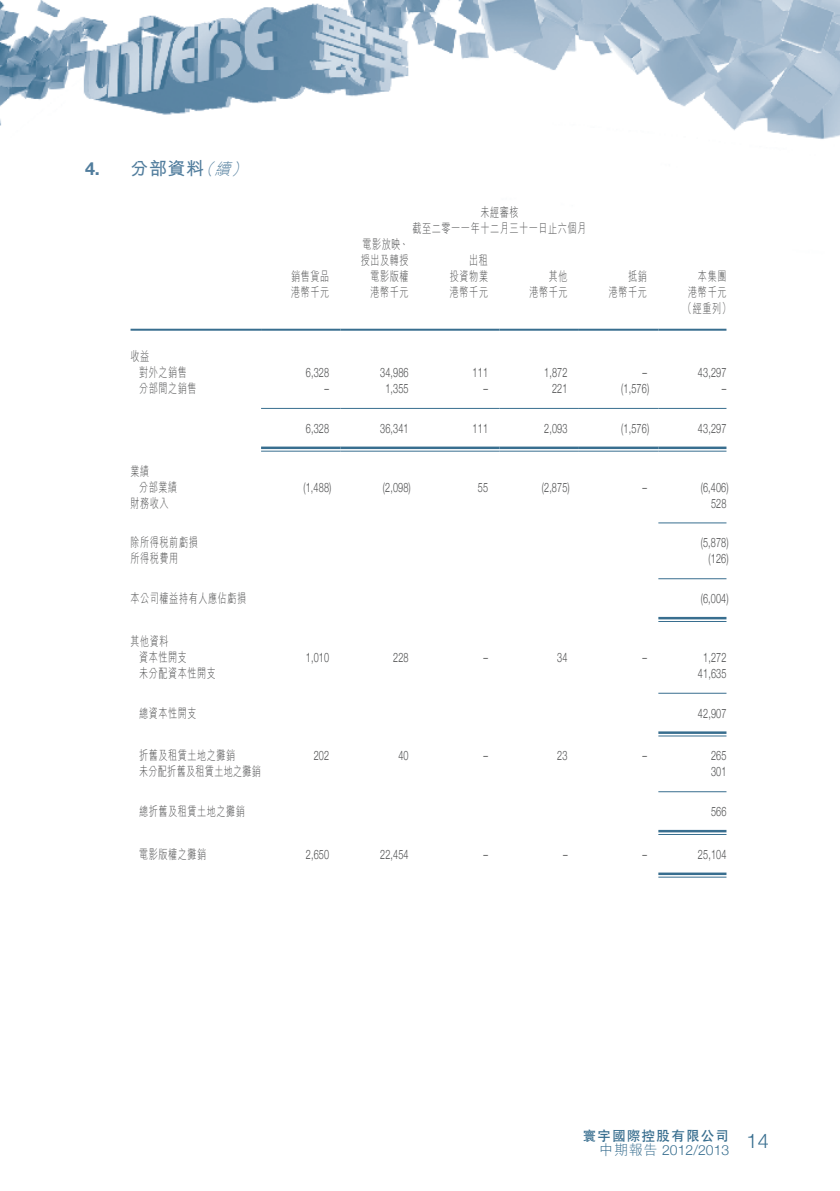
<style>
.page{position:relative;width:840px;height:1191px;background:#fff}
.page>*{position:absolute;margin:0;border:0;box-sizing:border-box;transform-origin:0 0}
.t1{font:300 20px "Helvetica Neue";color:#386e8f}
.Notes_HD1{font:700 18px "M Hei HK";color:#517d9d}
.Notes_HD1-2{font:700 18px "Helvetica Neue";color:#517d9d}
.Notes_HD1-3{font:italic 300 16px "M Hei HK";color:#517d9d}
.t2{font:300 14px "Helvetica Neue";letter-spacing:.005em;color:#386e8f}
.t3{font:700 14px "C Hei 2 HK";letter-spacing:.055em;color:#386e8f}
.Notes{font:300 13px "Helvetica Neue";letter-spacing:.015em;color:#4b4c4d;scale:.7 1}
.Notes-2{font:300 13px "M Hei HK";letter-spacing:.065em;color:#4b4c4d;scale:.7 1}
.Notes-3{font:300 13px "M Hei HK";letter-spacing:.035em;color:#4b4c4d;scale:.7 1}
.s1{font-family:"M Hei HK"}
</style>
<div class="page">
<img style="left:2px;top:0;width:837px;height:331px">
<img style="left:1px;top:0;width:1px;height:380px">
<hr style="left:130px;top:329px;width:131px;height:2px;background:#386e8f">
<hr style="left:261px;top:329px;width:79px;height:2px;background:#386e8f">
<hr style="left:340px;top:329px;width:80px;height:2px;background:#386e8f">
<hr style="left:420px;top:329px;width:79px;height:2px;background:#386e8f">
<hr style="left:499px;top:329px;width:79px;height:2px;background:#386e8f">
<hr style="left:578px;top:329px;width:80px;height:2px;background:#386e8f">
<hr style="left:658px;top:329px;width:68px;height:2px;background:#386e8f">
<hr style="left:261px;top:408px;width:79px;height:1px;background:#386e8f">
<hr style="left:340px;top:408px;width:80px;height:1px;background:#386e8f">
<hr style="left:420px;top:408px;width:79px;height:1px;background:#386e8f">
<hr style="left:499px;top:408px;width:79px;height:1px;background:#386e8f">
<hr style="left:578px;top:408px;width:80px;height:1px;background:#386e8f">
<hr style="left:658px;top:408px;width:68px;height:1px;background:#386e8f">
<hr style="left:261px;top:446px;width:79px;height:3px;background:#386e8f">
<hr style="left:261px;top:451px;width:79px;height:1px;background:#386e8f">
<hr style="left:340px;top:446px;width:80px;height:3px;background:#386e8f">
<hr style="left:340px;top:451px;width:80px;height:1px;background:#386e8f">
<hr style="left:420px;top:446px;width:79px;height:3px;background:#386e8f">
<hr style="left:420px;top:451px;width:79px;height:1px;background:#386e8f">
<hr style="left:499px;top:446px;width:79px;height:3px;background:#386e8f">
<hr style="left:499px;top:451px;width:79px;height:1px;background:#386e8f">
<hr style="left:578px;top:446px;width:80px;height:3px;background:#386e8f">
<hr style="left:578px;top:451px;width:80px;height:1px;background:#386e8f">
<hr style="left:658px;top:446px;width:68px;height:3px;background:#386e8f">
<hr style="left:658px;top:451px;width:68px;height:1px;background:#386e8f">
<hr style="left:658px;top:522px;width:68px;height:1px;background:#386e8f">
<hr style="left:658px;top:578px;width:68px;height:1px;background:#386e8f">
<hr style="left:658px;top:617px;width:68px;height:2px;background:#386e8f">
<hr style="left:658px;top:621px;width:68px;height:1px;background:#386e8f">
<hr style="left:658px;top:692px;width:68px;height:1px;background:#386e8f">
<hr style="left:658px;top:731px;width:68px;height:3px;background:#386e8f">
<hr style="left:658px;top:735px;width:68px;height:1px;background:#386e8f">
<hr style="left:658px;top:791px;width:68px;height:1px;background:#386e8f">
<hr style="left:658px;top:830px;width:68px;height:2px;background:#386e8f">
<hr style="left:658px;top:834px;width:68px;height:1px;background:#386e8f">
<hr style="left:658px;top:872px;width:68px;height:3px;background:#386e8f">
<hr style="left:658px;top:876px;width:68px;height:1px;background:#386e8f">
<p class="Notes_HD1-2" style="left:85px;top:157px;width:16px">4.</p>
<p class="Notes_HD1" style="left:130px;top:155px;width:75px">分部資料</p>
<p class="Notes_HD1-3" style="left:214px;top:161px;width:22px">續</p>
<p class="Notes_HD1-3" style="left:197px;top:161px;width:22px">（</p>
<p class="Notes_HD1-3" style="left:231px;top:161px;width:22px">(</p>
<p class="Notes-2" style="left:130px;top:350px;width:28px">收益</p>
<p class="Notes-2" style="left:139px;top:366px;width:70px">對外之銷售</p>
<p class="Notes-2" style="left:139px;top:382px;width:84px">分部間之銷售</p>
<p class="Notes-2" style="left:130px;top:464px;width:28px">業績</p>
<p class="Notes-2" style="left:139px;top:480px;width:56px">分部業績</p>
<p class="Notes-2" style="left:130px;top:496px;width:56px">財務收入</p>
<p class="Notes-2" style="left:130px;top:536px;width:97px">除所得稅前虧損</p>
<p class="Notes-2" style="left:130px;top:552px;width:70px">所得稅費用</p>
<p class="Notes-2" style="left:130px;top:592px;width:167px">本公司權益持有人應佔虧損</p>
<p class="Notes-2" style="left:130px;top:634px;width:56px">其他資料</p>
<p class="Notes-2" style="left:139px;top:650px;width:70px">資本性開支</p>
<p class="Notes-2" style="left:139px;top:666px;width:111px">未分配資本性開支</p>
<p class="Notes-2" style="left:139px;top:706px;width:84px">總資本性開支</p>
<p class="Notes-2" style="left:139px;top:749px;width:139px">折舊及租賃土地之攤銷</p>
<p class="Notes-3" style="left:139px;top:765px;width:176px">未分配折舊及租賃土地之攤銷</p>
<p class="Notes-2" style="left:139px;top:805px;width:153px">總折舊及租賃土地之攤銷</p>
<p class="Notes-2" style="left:139px;top:847px;width:97px">電影版權之攤銷</p>
<p class="Notes-2" style="left:480px;top:206px;width:56px">未經審核</p>
<p class="Notes-2" style="left:412px;top:222px;width:250px">截至二零一一年十二月三十一日止六個月</p>
<p class="Notes-2" style="left:291px;top:270px;width:56px">銷售貨品</p>
<p class="Notes-2" style="left:362px;top:238px;width:68px">電影放映、</p>
<p class="Notes-2" style="left:360px;top:254px;width:70px">授出及轉授</p>
<p class="Notes-2" style="left:370px;top:270px;width:56px">電影版權</p>
<p class="Notes-2" style="left:469px;top:254px;width:28px">出租</p>
<p class="Notes-2" style="left:449px;top:270px;width:56px">投資物業</p>
<p class="Notes-2" style="left:548px;top:270px;width:28px">其他</p>
<p class="Notes-2" style="left:628px;top:270px;width:28px">抵銷</p>
<p class="Notes-2" style="left:291px;top:286px;width:56px">港幣千元</p>
<p class="Notes-2" style="left:370px;top:286px;width:56px">港幣千元</p>
<p class="Notes-2" style="left:449px;top:286px;width:56px">港幣千元</p>
<p class="Notes-2" style="left:529px;top:286px;width:56px">港幣千元</p>
<p class="Notes-2" style="left:608px;top:286px;width:56px">港幣千元</p>
<p class="Notes" style="left:306px;top:364px;width:35px">6,328</p>
<p class="Notes" style="left:380px;top:364px;width:42px">34,986</p>
<p class="Notes" style="left:472px;top:364px;width:24px">111</p>
<p class="Notes" style="left:544px;top:364px;width:35px">1,872</p>
<p class="Notes" style="left:642px;top:364px;width:8px">–</p>
<p class="Notes" style="left:324px;top:380px;width:8px">–</p>
<p class="Notes" style="left:385px;top:380px;width:35px">1,355</p>
<p class="Notes" style="left:483px;top:380px;width:8px">–</p>
<p class="Notes" style="left:551px;top:380px;width:24px">221</p>
<p class="Notes" style="left:621px;top:380px;width:41px">)1,576(</p>
<p class="Notes" style="left:306px;top:420px;width:35px">6,328</p>
<p class="Notes" style="left:380px;top:420px;width:42px">36,341</p>
<p class="Notes" style="left:472px;top:420px;width:24px">111</p>
<p class="Notes" style="left:544px;top:420px;width:35px">2,093</p>
<p class="Notes" style="left:621px;top:420px;width:41px">)1,576(</p>
<p class="Notes" style="left:303px;top:479px;width:41px">)1,488(</p>
<p class="Notes" style="left:382px;top:479px;width:41px">)2,098(</p>
<p class="Notes" style="left:477px;top:479px;width:16px">55</p>
<p class="Notes" style="left:541px;top:479px;width:41px">)2,875(</p>
<p class="Notes" style="left:642px;top:479px;width:8px">–</p>
<p class="Notes" style="left:306px;top:649px;width:35px">1,010</p>
<p class="Notes" style="left:393px;top:649px;width:24px">228</p>
<p class="Notes" style="left:483px;top:649px;width:8px">–</p>
<p class="Notes" style="left:557px;top:649px;width:16px">34</p>
<p class="Notes" style="left:642px;top:649px;width:8px">–</p>
<p class="Notes" style="left:313px;top:748px;width:24px">202</p>
<p class="Notes" style="left:398px;top:748px;width:16px">40</p>
<p class="Notes" style="left:483px;top:748px;width:8px">–</p>
<p class="Notes" style="left:557px;top:748px;width:16px">23</p>
<p class="Notes" style="left:642px;top:748px;width:8px">–</p>
<p class="Notes" style="left:306px;top:846px;width:35px">2,650</p>
<p class="Notes" style="left:380px;top:846px;width:42px">22,454</p>
<p class="Notes" style="left:483px;top:846px;width:8px">–</p>
<p class="Notes" style="left:562px;top:846px;width:8px">–</p>
<p class="Notes" style="left:642px;top:846px;width:8px">–</p>
<p class="Notes-2" style="left:697px;top:270px;width:42px">本集團</p>
<p class="Notes-2" style="left:688px;top:286px;width:56px">港幣千元</p>
<p class="Notes-2" style="left:682px;top:302px;width:70px">（經重列(</p>
<p class="Notes" style="left:697px;top:364px;width:42px">43,297</p>
<p class="Notes" style="left:721px;top:380px;width:8px">–</p>
<p class="Notes" style="left:697px;top:420px;width:42px">43,297</p>
<p class="Notes" style="left:700px;top:479px;width:41px">)6,406(</p>
<p class="Notes" style="left:710px;top:495px;width:24px">528</p>
<p class="Notes" style="left:700px;top:535px;width:41px">)5,878(</p>
<p class="Notes" style="left:708px;top:551px;width:30px">)126(</p>
<p class="Notes" style="left:700px;top:590px;width:41px">)6,004(</p>
<p class="Notes" style="left:702px;top:649px;width:35px">1,272</p>
<p class="Notes" style="left:697px;top:665px;width:42px">41,635</p>
<p class="Notes" style="left:697px;top:705px;width:42px">42,907</p>
<p class="Notes" style="left:710px;top:748px;width:24px">265</p>
<p class="Notes" style="left:710px;top:764px;width:24px">301</p>
<p class="Notes" style="left:710px;top:803px;width:24px">566</p>
<p class="Notes" style="left:697px;top:846px;width:42px">25,104</p>
<p class="t3" style="left:582px;top:1129px;width:148px">寰宇國際控股有限公司</p>
<p class="t2" style="left:599px;top:1141px;width:131px"><span class="s1">中期報告</span> 2012/2013</p>
<h1 class="t1" style="left:746px;top:1128px;width:24px">14</h1>
</div>
